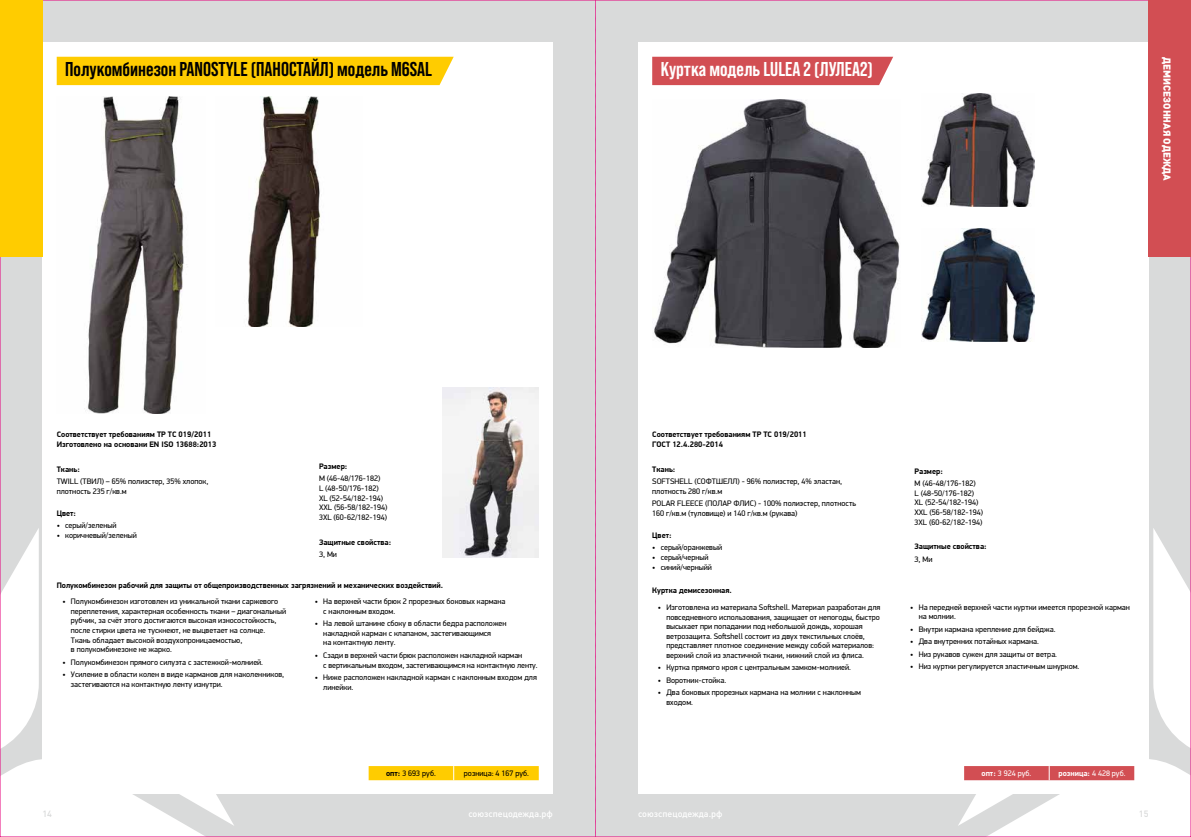
<style>
.page{position:relative;width:1191px;height:837px;background:#fff}
.page>*{position:absolute;margin:0;border:0;box-sizing:border-box;transform-origin:0 0}
.t1{font:700 20px "Bebas Neue Pro";color:#000}
.t2{font:700 20px "Bebas Neue Pro";color:#fff}
.t3{font:900 10px "DIN Pro";color:#fff}
.t4{font:500 9px "DIN Pro";color:#fff}
.t5{font:500 9px "DIN Pro";color:#d9dada}
.t6{font:8px/9.6px "PF Din Display Pro";color:#000}
.t7{font:700 8px/9.6px "PF Din Display Pro";color:#000}
.t8{font:700 8px "PF Din Display Pro";color:#fff}
.t9{font:8px "PF Din Display Pro";color:#fff}
.s1{font-weight:700}
.s2{font-weight:400}
</style>
<div class="page">
<div style="left:0;top:0;width:1191px;height:836px;background:#d9dada"></div>
<svg style="left:2px;top:527px;width:221px;height:307px"></svg>
<div style="left:43px;top:43px;width:510px;height:751px;background:#fff"></div>
<div style="left:638px;top:43px;width:510px;height:751px;background:#fff"></div>
<svg style="left:595px;top:0;width:1px;height:837px"></svg>
<div style="left:652px;top:57px;width:241px;height:28px;background:#d24e53"></div>
<div style="left:57px;top:57px;width:397px;height:28px;background:#fc0"></div>
<div style="left:0;top:0;width:43px;height:256px;background:#fc0"></div>
<div style="left:1148px;top:0;width:43px;height:256px;background:#d24e53"></div>
<svg style="left:369px;top:766px;width:170px;height:14px;background:#ffcc02"></svg>
<svg style="left:964px;top:527px;width:227px;height:309px"></svg>
<img style="left:84px;top:96px;width:103px;height:317px">
<img style="left:248px;top:96px;width:73px;height:230px">
<img style="left:442px;top:387px;width:96px;height:170px">
<img style="left:654px;top:100px;width:246px;height:247px">
<img style="left:921px;top:94px;width:113px;height:112px">
<img style="left:921px;top:228px;width:113px;height:113px">
<h1 class="t1" style="left:65px;top:58px;width:368px">Полукомбинезон PANOSTYLE (ПАНОСТАЙЛ) модель M6SAL</h1>
<h1 class="t2" style="left:660px;top:58px;width:214px">Куртка модель LULEA 2 (ЛУЛЕА2)</h1>
<p class="t3" style="left:1173px;top:57px;width:126px;rotate:90deg">ДЕМИСЕЗОННАЯ ОДЕЖДА</p>
<p class="t7" style="left:57px;top:430px;width:161px">Соответствует требованиям ТР ТС 019/2011<br>Изготовлено на основани EN ISO 13688:2013</p>
<p class="t7" style="left:57px;top:464px;width:25px">Ткань:</p>
<p class="t6" style="left:57px;top:476px;width:153px">TWILL (ТВИЛ) – 65% полиэстер, 35% хлопок, плотность 235 г/кв.м</p>
<p class="t7" style="left:57px;top:508px;width:21px">Цвет:</p>
<p class="t6" style="left:57px;top:520px;width:61px">• серый/зеленый</p>
<p class="t6" style="left:57px;top:530px;width:82px">• коричневый/зеленый</p>
<p class="t7" style="left:319px;top:461px;width:30px">Размер:</p>
<p class="t6" style="left:319px;top:474px;width:70px">M (46-48/176-182)<br>L (48-50/176-182)<br>XL (52-54/182-194)<br>XXL (56-58/182-194)<br>3XL (60-62/182-194)</p>
<p class="t7" style="left:319px;top:537px;width:74px">Защитные свойства:</p>
<p class="t6" style="left:319px;top:549px;width:20px">З, Ми</p>
<p class="t7" style="left:57px;top:580px;width:388px">Полукомбинезон рабочий для защиты от общепроизводственных загрязнений и механических воздействий.</p>
<p class="t6" style="left:71px;top:596px;width:217px;text-indent:-9px">• Полукомбинезон изготовлен из уникальной ткани саржевого переплетения, характерная особенность ткани – диагональный рубчик, за счёт этого достигаются высокая износостойкость, после стирки цвета не тускнеют, не выцветает на солнце.<br>Ткань обладает высокой воздухопроницаемостью,<br>в полукомбинезоне не жарко.</p>
<p class="t6" style="left:62px;top:657px;width:202px">• Полукомбинезон прямого силуэта с застежкой-молнией.</p>
<p class="t6" style="left:71px;top:669px;width:215px;text-indent:-9px">• Усиление в области колен в виде карманов для наколенников, застегиваются на контактную ленту изнутри.</p>
<p class="t6" style="left:323px;top:596px;width:184px;text-indent:-9px">• На верхней части брюк 2 прорезных боковых кармана с наклонным входом.</p>
<p class="t6" style="left:323px;top:618px;width:185px;text-indent:-9px">• На левой штанине сбоку в области бедра расположен накладной карман с клапаном, застегивающимся<br>на контактную ленту.</p>
<p class="t6" style="left:323px;top:650px;width:216px;text-indent:-9px">• Сзади в верхней части брюк расположен накладной карман<br>с вертикальным входом, застегивающимся на контактную ленту.</p>
<p class="t6" style="left:323px;top:672px;width:215px;text-indent:-9px">• Ниже расположен накладной карман с наклонным входом для линейки.</p>
<p class="t7" style="left:652px;top:430px;width:156px">Соответствует требованиям ТР ТС 019/2011<br>ГОСТ 12.4.280-2014</p>
<p class="t7" style="left:652px;top:464px;width:25px">Ткань:</p>
<p class="t6" style="left:652px;top:476px;width:191px">SOFTSHELL (СОФТШЕЛЛ) - 96% полиэстер, 4% эластан, плотность 280 г/кв.м</p>
<p class="t6" style="left:652px;top:498px;width:205px">POLAR FLEECE (ПОЛАР ФЛИС) - 100% полиэстер, плотность<br>160 г/кв.м (туловище) и 140 г/кв.м (рукава)</p>
<p class="t7" style="left:652px;top:530px;width:21px">Цвет:</p>
<p class="t6" style="left:652px;top:542px;width:71px">• серый/оранжевый</p>
<p class="t6" style="left:652px;top:552px;width:58px">• серый/черный</p>
<p class="t6" style="left:652px;top:562px;width:61px">• синий/черныйй</p>
<p class="t7" style="left:652px;top:585px;width:81px">Куртка демисезонная.</p>
<p class="t6" style="left:666px;top:602px;width:215px;text-indent:-9px">• Изготовлена из материала Softshell. Материал разработан для повседневного использования, защищает от непогоды, быстро высыхает при попадании под небольшой дождь, хорошая ветрозащита. Softshell состоит из двух текстильных слоёв, представляет плотное соединение между собой материалов: верхний слой из эластичной ткани, нижний слой из флиса.</p>
<p class="t6" style="left:658px;top:662px;width:194px">• Куртка прямого кроя с центральным замком-молнией.</p>
<p class="t6" style="left:658px;top:675px;width:70px">• Воротник-стойка.</p>
<p class="t6" style="left:666px;top:687px;width:196px;text-indent:-9px">• Два боковых прорезных кармана на молнии с наклонным входом.</p>
<p class="t7" style="left:914px;top:466px;width:30px">Размер:</p>
<p class="t6" style="left:914px;top:478px;width:70px">M (46-48/176-182)<br>L (48-50/176-182)<br>XL (52-54/182-194)<br>XXL (56-58/182-194)<br>3XL (60-62/182-194)</p>
<p class="t7" style="left:914px;top:542px;width:74px">Защитные свойства:</p>
<p class="t6" style="left:914px;top:554px;width:20px">З, Ми</p>
<p class="t6" style="left:918px;top:602px;width:213px;text-indent:-9px">• На передней верхней части куртки имеется прорезной карман на молнии.</p>
<p class="t6" style="left:910px;top:624px;width:147px">• Внутри кармана крепление для бейджа.</p>
<p class="t6" style="left:910px;top:636px;width:130px">• Два внутренних потайных кармана.</p>
<p class="t6" style="left:910px;top:649px;width:148px">• Низ рукавов сужен для защиты от ветра.</p>
<p class="t6" style="left:910px;top:661px;width:171px">• Низ куртки регулируется эластичным шнурком.</p>
<p class="t6" style="left:386px;top:768px;width:51px"><span class="s1">опт:</span> 3 693 руб.</p>
<p class="t6" style="left:464px;top:768px;width:67px">розница: 4 167 руб.</p>
<p class="t9" style="left:981px;top:768px;width:51px"><span class="s1">опт:</span> 3 924 руб.</p>
<p class="t8" style="left:1058px;top:768px;width:68px">розница: <span class="s2">4 428 руб.</span></p>
<p class="t5" style="left:43px;top:806px;width:11px">14</p>
<p class="t4" style="left:468px;top:806px;width:86px">союзспецодежда.рф</p>
<p class="t4" style="left:638px;top:806px;width:86px">союзспецодежда.рф</p>
<p class="t5" style="left:1138px;top:806px;width:11px">15</p>
</div>
